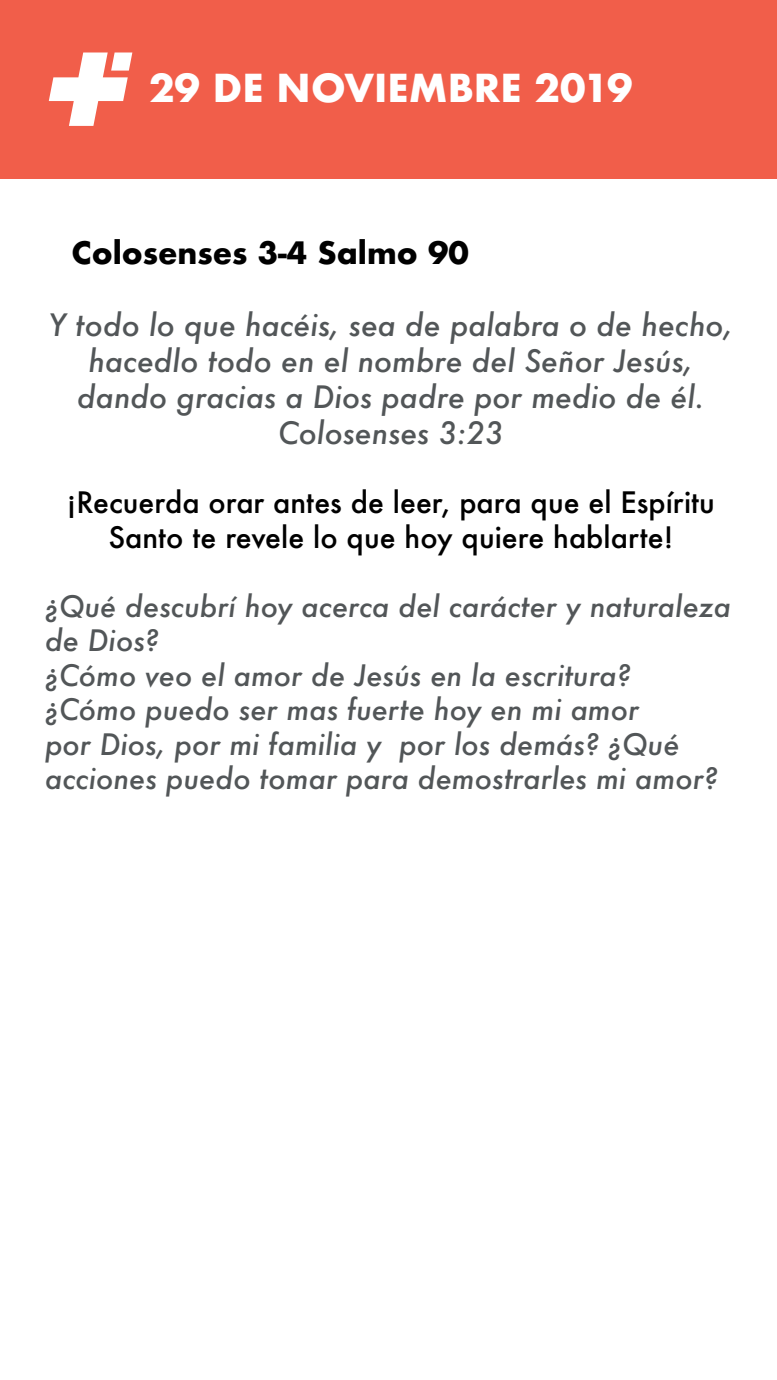
<style>
.page{position:relative;width:777px;height:1380px;background:#fff}
.page>*{position:absolute;margin:0;border:0;box-sizing:border-box;transform-origin:0 0}
.t1{font:700 37.5px "Futura";color:#fff}
.t2{font:italic 500 30px/36px "Futura";color:#525658;text-align:center}
.t3{font:700 30px "Futura";color:#000}
.t4{font:italic 500 28.75px/34.5px "Futura";color:#525658}
.t5{font:500 28.75px/34.5px "Futura";color:#000;text-align:center}
</style>
<div class="page">
<div style="left:0;top:0;width:776px;height:178px;background:#f15e4a"></div>
<svg style="left:49px;top:52px;width:83px;height:74px"></svg>
<p class="t1" style="left:149px;top:61px;width:485px">29 DE NOVIEMBRE 2019</p>
<p class="t3" style="left:72px;top:231px;width:398px">Colosenses 3-4 Salmo 90</p>
<p class="t2" style="left:49px;top:307px;width:685px">Y todo lo que hacéis, sea de palabra o de hecho, hacedlo todo en el nombre del Señor Jesús, dando gracias a Dios padre por medio de él.</p>
<p class="t2" style="left:278px;top:415px;width:227px">Colosenses 3:23</p>
<p class="t5" style="left:67px;top:485px;width:649px">¡Recuerda orar antes de leer, para que el Espíritu<br>Santo te revele lo que hoy quiere hablarte!</p>
<p class="t4" style="left:45px;top:589px;width:687px">¿Qué descubrí hoy acerca del carácter y naturaleza de Dios?</p>
<p class="t4" style="left:45px;top:658px;width:587px">¿Cómo veo el amor de Jesús en la escritura?</p>
<p class="t4" style="left:45px;top:692px;width:674px">¿Cómo puedo ser mas fuerte hoy en mi amor<br>por Dios, por mi familia y por los demás? ¿Qué acciones puedo tomar para demostrarles mi amor?</p>
</div>
